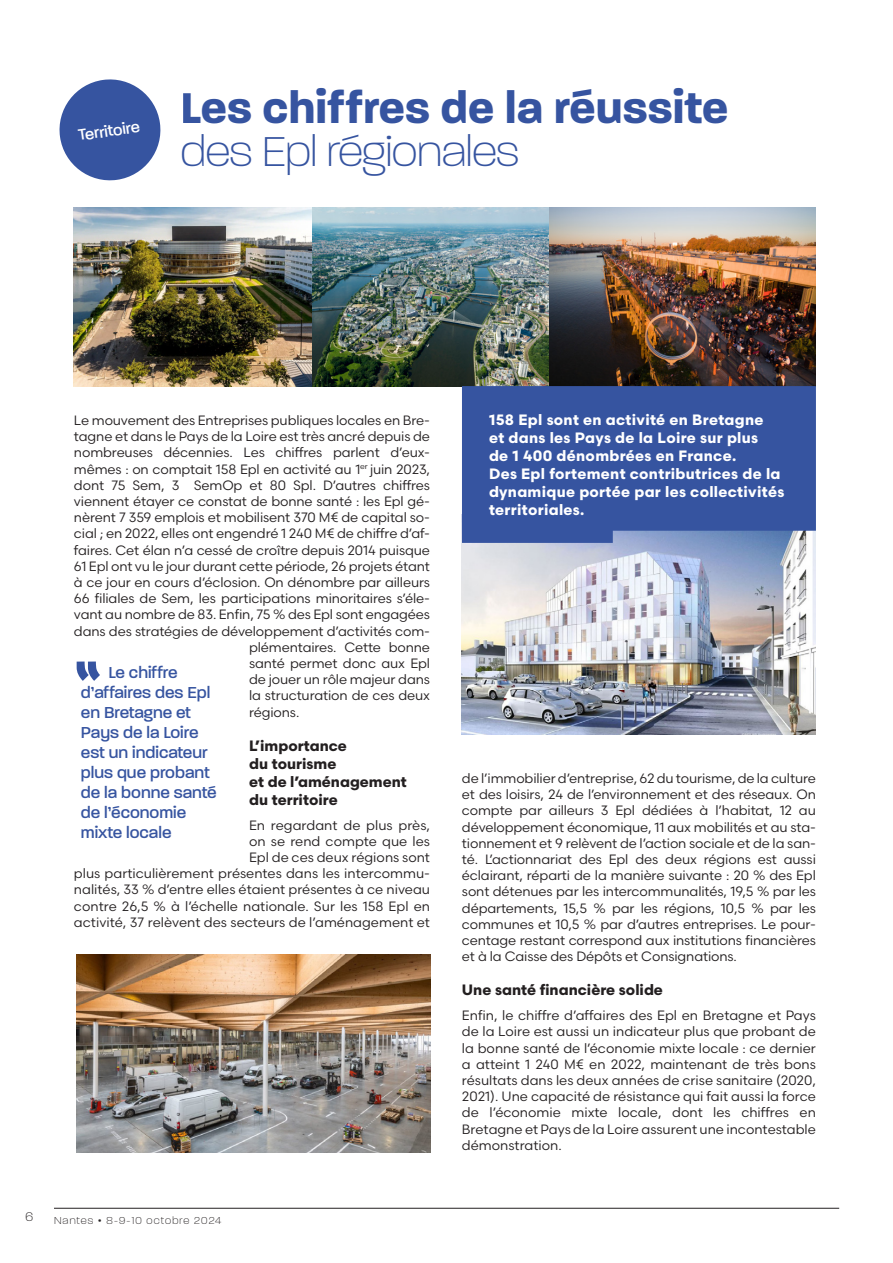
<style>
.page{position:relative;width:893px;height:1263px;background:#fff}
.page>*{position:absolute;margin:0;border:0;box-sizing:border-box;transform-origin:0 0}
.t1{font:700 46.5px "Paralucent";color:#3654a0}
.t2{font:200 45.15px "Paralucent";color:#3654a0}
.t3{font:500 17.1px/20.1px "Paralucent";color:#3654a0}
.t4{font:500 16.5px "Paralucent";color:#fff}
.t5{font:700 15px/18px "Scandia";letter-spacing:.02em;color:#fff}
.t6{font:700 15px/18px "Scandia";color:#231f20}
.t7{font:13.5px/16.2px "Scandia";letter-spacing:-.01em;color:#231f20;text-align:justify}
.t8{font:200 13.5px "Paralucent";color:#231f20}
.t9{font:200 10.95px "Paralucent";letter-spacing:.11em;color:#231f20}
</style>
<div class="page">
<img style="left:462px;top:543px;width:354px;height:191px">
<img style="left:74px;top:208px;width:742px;height:178px">
<div style="left:462px;top:386px;width:354px;height:157px;background:#3654a0"></div>
<img style="left:76px;top:955px;width:354px;height:198px">
<svg style="left:59px;top:79px;width:102px;height:102px"></svg>
<svg style="left:77px;top:661px;width:23px;height:20px"></svg>
<hr style="left:54px;top:1208px;width:785px;height:1px;background:#231f20">
<p class="t4" style="left:77px;top:125px;width:64px;rotate:-8deg">Territoire</p>
<h1 class="t1" style="left:181px;top:79px;width:549px">Les chiffres de la réussite</h1>
<p class="t2" style="left:181px;top:125px;width:340px">des Epl régionales</p>
<p class="t7" style="left:74px;top:412px;width:358px">Le mouvement des Entreprises publiques locales en Bre-</p>
<p class="t7" style="left:74px;top:428px;width:358px">tagne et dans le Pays de la Loire est très ancré depuis de</p>
<p class="t7" style="left:74px;top:444px;width:358px">nombreuses décennies. Les chiffres parlent d’eux-</p>
<p class="t7" style="left:74px;top:461px;width:358px">mêmes : on comptait 158 Epl en activité au 1<sup>er</sup> juin 2023,</p>
<p class="t7" style="left:74px;top:477px;width:357px">dont 75 Sem, 3 SemOp et 80 Spl. D’autres chiffres</p>
<p class="t7" style="left:74px;top:493px;width:358px">viennent étayer ce constat de bonne santé : les Epl gé-</p>
<p class="t7" style="left:74px;top:509px;width:358px">nèrent 7 359 emplois et mobilisent 370 M€ de capital so-</p>
<p class="t7" style="left:74px;top:525px;width:358px">cial ; en 2022, elles ont engendré 1 240 M€ de chiffre d’af-</p>
<p class="t7" style="left:74px;top:542px;width:358px">faires. Cet élan n’a cessé de croître depuis 2014 puisque</p>
<p class="t7" style="left:74px;top:558px;width:358px">61 Epl ont vu le jour durant cette période, 26 projets étant</p>
<p class="t7" style="left:74px;top:574px;width:358px">à ce jour en cours d’éclosion. On dénombre par ailleurs</p>
<p class="t7" style="left:74px;top:590px;width:358px">66 filiales de Sem, les participations minoritaires s’éle-</p>
<p class="t7" style="left:74px;top:606px;width:357px">vant au nombre de 83. Enfin, 75 % des Epl sont engagées</p>
<p class="t7" style="left:74px;top:623px;width:358px">dans des stratégies de développement d’activités com-</p>
<p class="t7" style="left:249px;top:639px;width:182px">plémentaires. Cette bonne</p>
<p class="t7" style="left:249px;top:655px;width:182px">santé permet donc aux Epl</p>
<p class="t7" style="left:249px;top:671px;width:182px">de jouer un rôle majeur dans</p>
<p class="t7" style="left:249px;top:687px;width:182px">la structuration de ces deux</p>
<p class="t7" style="left:249px;top:704px;width:52px">régions.</p>
<p class="t6" style="left:249px;top:736px;width:159px">L’importance<br>du tourisme<br>et de l’aménagement du territoire</p>
<p class="t7" style="left:74px;top:816px;width:358px;text-align:right">En regardant de plus près,<br>on se rend compte que les<br>Epl de ces deux régions sont<br>plus particulièrement présentes dans les intercommu&shy;nalités, 33 % d’entre elles étaient présentes à ce niveau contre 26,5 % à l’échelle nationale. Sur les 158 Epl en activité, 37 relèvent des secteurs de l’aménagement et</p>
<p class="t3" style="left:81px;top:662px;width:137px;text-indent:28px">Le chiffre d’affaires des Epl en Bretagne et<br>Pays de la Loire est un indicateur plus que probant de la bonne santé de l’économie mixte locale</p>
<p class="t8" style="left:26px;top:1209px;width:9px">6</p>
<p class="t9" style="left:54px;top:1214px;width:169px">Nantes • 8-9-10 octobre 2024</p>
<p class="t5" style="left:489px;top:411px;width:297px">158 Epl sont en activité en Bretagne<br>et dans les Pays de la Loire sur plus<br>de 1 400 dénombrées en France.<br>Des Epl fortement contributrices de la dynamique portée par les collectivités territoriales.</p>
<p class="t7" style="left:462px;top:770px;width:355px">de l’immobilier d’entreprise, 62 du tourisme, de la culture et des loisirs, 24 de l’environnement et des réseaux. On compte par ailleurs 3 Epl dédiées à l’habitat, 12 au développement économique, 11 aux mobilités et au sta&shy;tionnement et 9 relèvent de l’action sociale et de la san&shy;té. L’actionnariat des Epl des deux régions est aussi éclairant, réparti de la manière suivante : 20 % des Epl sont détenues par les intercommunalités, 19,5 % par les départements, 15,5 % par les régions, 10,5 % par les communes et 10,5 % par d’autres entreprises. Le pour&shy;centage restant correspond aux institutions financières et à la Caisse des Dépôts et Consignations.</p>
<p class="t6" style="left:462px;top:981px;width:203px">Une santé financière solide</p>
<p class="t7" style="left:462px;top:1007px;width:355px">Enfin, le chiffre d’affaires des Epl en Bretagne et Pays de la Loire est aussi un indicateur plus que probant de la bonne santé de l’économie mixte locale : ce dernier a atteint 1 240 M€ en 2022, maintenant de très bons résultats dans les deux années de crise sanitaire (2020, 2021). Une capacité de résistance qui fait aussi la force de l’économie mixte locale, dont les chiffres en Bretagne et Pays de la Loire assurent une incontestable démonstration.</p>
</div>
